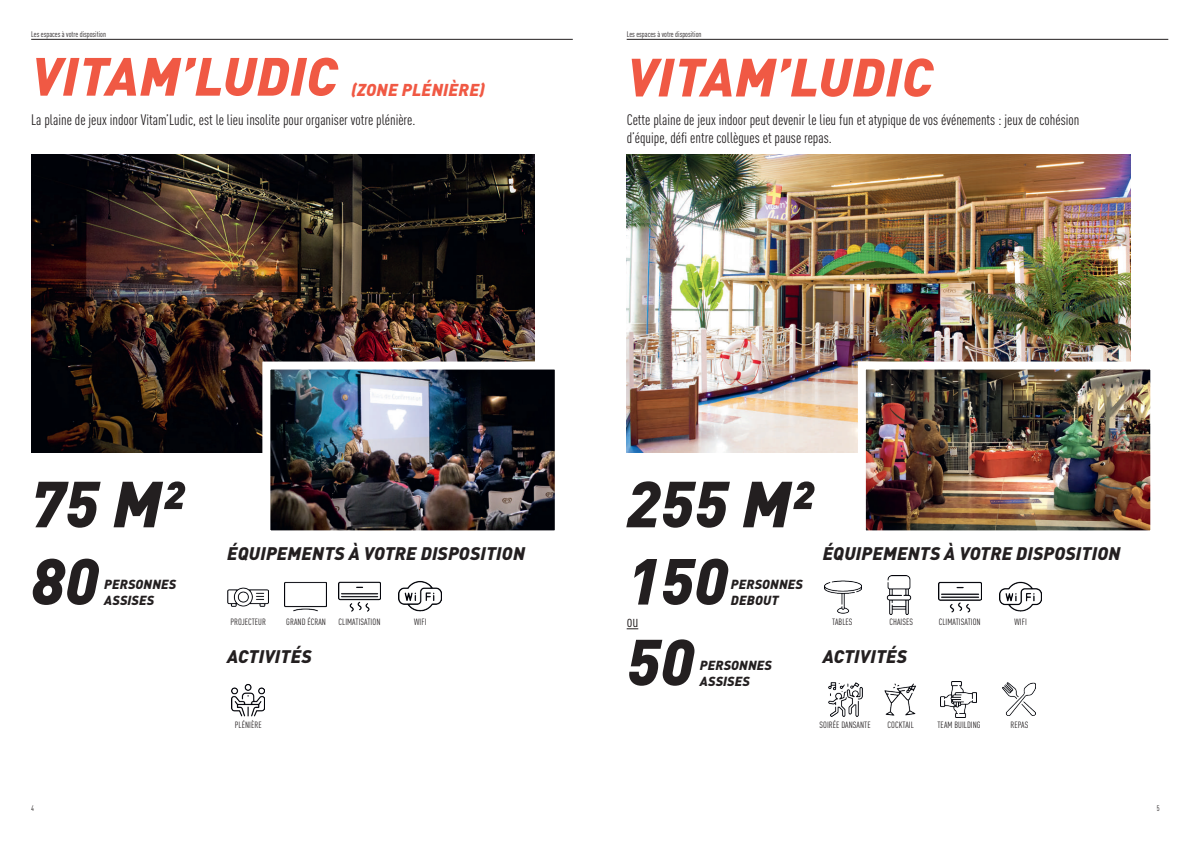
<style>
.page{position:relative;width:1191px;height:842px;background:#fff}
.page>*{position:absolute;margin:0;border:0;box-sizing:border-box;transform-origin:0 0}
.t1{font:italic 900 64px/77.2px "DINOT";color:#231f20}
.t2{font:italic 900 53px "DINOT";letter-spacing:.01em;color:#f05944}
.t3{font:italic 900 18px "DINOT";letter-spacing:.01em;color:#231f20}
.t4{font:italic 900 17px "DINOT";letter-spacing:.01em;color:#f05944}
.t5{font:condensed 16px "DINOT";color:#231f20}
.t6{font:condensed 15px/18px "DINOT";color:#231f20}
.t7{font:italic 900 13px/15.6px "DINOT";letter-spacing:.01em;color:#231f20}
.t8{font:condensed 9px "DINOT";letter-spacing:.01em;color:#231f20}
.t9{font:condensed 8px "DINOT";color:#231f20}
</style>
<div class="page">
<img style="left:31px;top:154px;width:503px;height:298px">
<hr style="left:31px;top:39px;width:542px;height:1px;background:#231f20">
<img style="left:271px;top:371px;width:283px;height:158px">
<div style="left:262px;top:362px;width:301px;height:176px;border:8px solid #fff"></div>
<img style="left:284px;top:581px;width:42px;height:31px">
<img style="left:227px;top:587px;width:42px;height:20px">
<img style="left:232px;top:684px;width:33px;height:32px">
<img style="left:338px;top:581px;width:43px;height:31px">
<img style="left:399px;top:580px;width:42px;height:32px">
<img style="left:626px;top:154px;width:504px;height:298px">
<hr style="left:626px;top:39px;width:542px;height:1px;background:#231f20">
<img style="left:867px;top:371px;width:282px;height:158px">
<div style="left:858px;top:362px;width:300px;height:176px;border:8px solid #fff"></div>
<img style="left:938px;top:581px;width:43px;height:32px">
<img style="left:999px;top:581px;width:42px;height:31px">
<svg style="left:626px;top:628px;width:12px;height:1px"></svg>
<img style="left:884px;top:683px;width:32px;height:33px">
<img style="left:828px;top:682px;width:35px;height:35px">
<img style="left:940px;top:681px;width:37px;height:36px">
<img style="left:886px;top:575px;width:26px;height:39px">
<img style="left:824px;top:580px;width:37px;height:34px">
<img style="left:1002px;top:683px;width:34px;height:33px">
<p class="t9" style="left:31px;top:30px;width:76px">Les espaces à votre disposition</p>
<h2 class="t2" style="left:31px;top:42px;width:307px">VITAM’LUDIC</h2>
<p class="t4" style="left:351px;top:78px;width:135px">(ZONE PLÉNIÈRE)</p>
<p class="t6" style="left:31px;top:110px;width:386px">La plaine de jeux indoor Vitam’Ludic, est le lieu insolite pour organiser votre plénière.</p>
<p class="t9" style="left:626px;top:30px;width:76px">Les espaces à votre disposition</p>
<h2 class="t2" style="left:627px;top:42px;width:307px">VITAM’LUDIC</h2>
<p class="t6" style="left:626px;top:110px;width:454px">Cette plaine de jeux indoor peut devenir le lieu fun et atypique de vos événements : jeux de cohésion d’équipe, défi entre collègues et pause repas.</p>
<h1 class="t1" style="left:31px;top:463px;width:153px">75 M²<br>80</h1>
<p class="t7" style="left:104px;top:576px;width:73px">PERSONNES<br>ASSISES</p>
<p class="t3" style="left:227px;top:542px;width:299px">ÉQUIPEMENTS À VOTRE DISPOSITION</p>
<h1 class="t1" style="left:626px;top:463px;width:187px">255 M²<br>150</h1>
<p class="t7" style="left:731px;top:576px;width:73px">PERSONNES<br>DEBOUT</p>
<p class="t3" style="left:822px;top:542px;width:299px">ÉQUIPEMENTS À VOTRE DISPOSITION</p>
<p class="t8" style="left:230px;top:617px;width:37px">PROJECTEUR</p>
<p class="t8" style="left:286px;top:617px;width:41px">GRAND ÉCRAN</p>
<p class="t3" style="left:227px;top:645px;width:86px">ACTIVITÉS</p>
<p class="t8" style="left:338px;top:616px;width:43px">CLIMATISATION</p>
<p class="t8" style="left:414px;top:616px;width:14px">WIFI</p>
<p class="t5" style="left:626px;top:612px;width:13px">ou</p>
<h1 class="t1" style="left:626px;top:621px;width:69px">50</h1>
<p class="t7" style="left:700px;top:657px;width:73px">PERSONNES<br>ASSISES</p>
<p class="t8" style="left:832px;top:617px;width:22px">TABLES</p>
<p class="t8" style="left:889px;top:617px;width:25px">CHAISES</p>
<p class="t3" style="left:822px;top:645px;width:86px">ACTIVITÉS</p>
<p class="t8" style="left:938px;top:617px;width:43px">CLIMATISATION</p>
<p class="t8" style="left:1014px;top:616px;width:14px">WIFI</p>
<p class="t8" style="left:235px;top:719px;width:28px">PLÉNIÈRE</p>
<p class="t8" style="left:819px;top:719px;width:53px">SOIRÉE DANSANTE</p>
<p class="t8" style="left:887px;top:720px;width:28px">COCKTAIL</p>
<p class="t8" style="left:937px;top:719px;width:45px">TEAM BUILDING</p>
<p class="t8" style="left:1010px;top:719px;width:19px">REPAS</p>
<p class="t9" style="left:31px;top:803px;width:4px">4</p>
<p class="t9" style="left:1156px;top:803px;width:4px">5</p>
</div>
